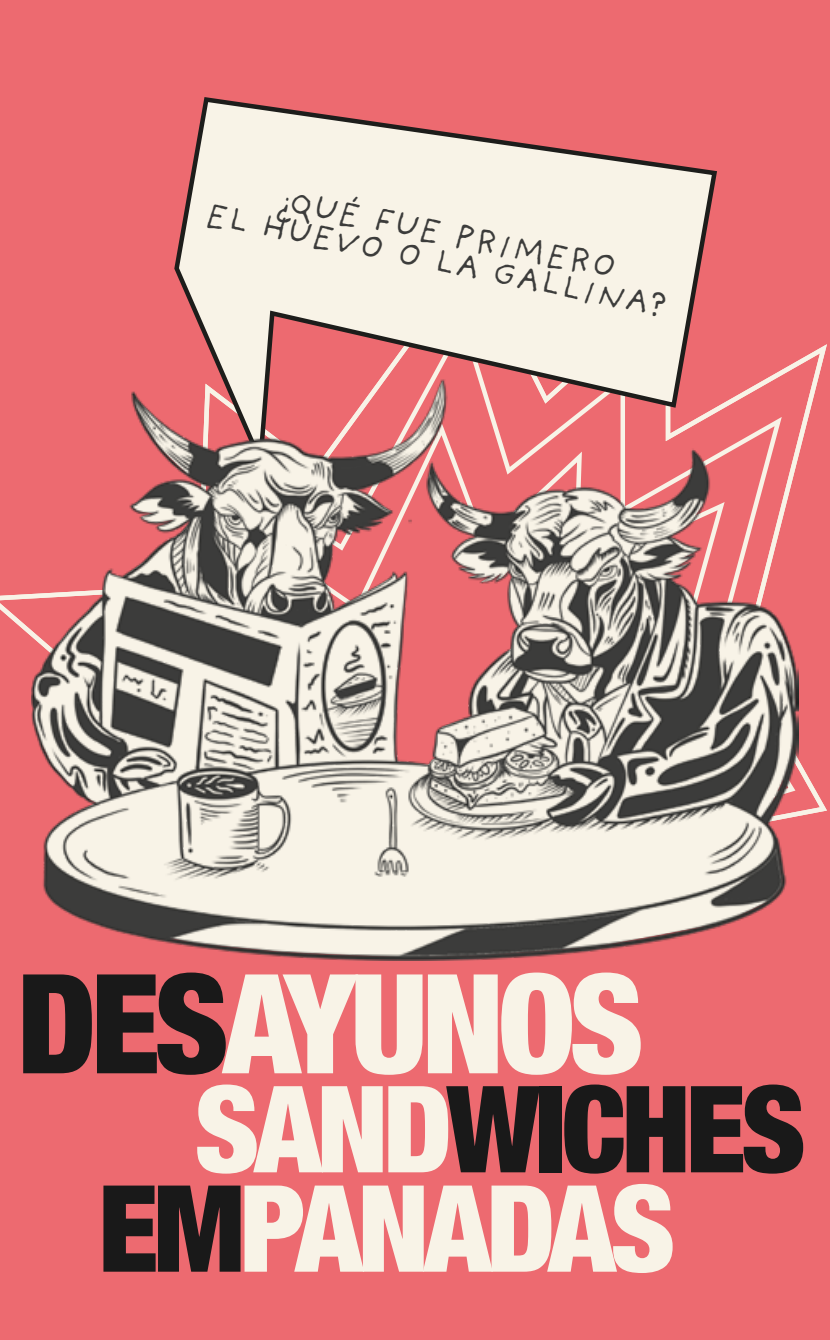
<style>
.page{position:relative;width:830px;height:1340px;background:#fff}
.page>*{position:absolute;margin:0;border:0;box-sizing:border-box;transform-origin:0 0}
.t1{font:900 condensed 138.38px "Helvetica Neue";letter-spacing:-.04em;color:#f8f3e7}
.t2{font:900 condensed 120.6px/99.2px "Helvetica Neue";letter-spacing:-.04em;color:#f8f3e7}
.t3{font:34.43px/28.3px "Providence Sans Pro";color:#3c3c3b;text-align:center;scale:1.05 1}
.s1{color:#191919}
</style>
<div class="page">
<div style="left:0;top:0;width:829px;height:1339px;background:#ed6a70"></div>
<svg style="left:174px;top:97px;width:543px;height:282px"></svg>
<img style="left:31px;top:379px;width:767px;height:581px">
<p class="t3" style="left:213px;top:173px;width:449px;rotate:11deg">¿QUÉ FUE PRIMERO<br>EL HUEVO O LA GALLINA?</p>
<h1 class="t1" style="left:17px;top:910px;width:628px"><span class="s1">DES</span>AYUNOS</h1>
<h2 class="t2" style="left:98px;top:1073px;width:708px;text-indent:96px">SAND<span class="s1">WICHES<br>EM</span>PANADAS</h2>
</div>
